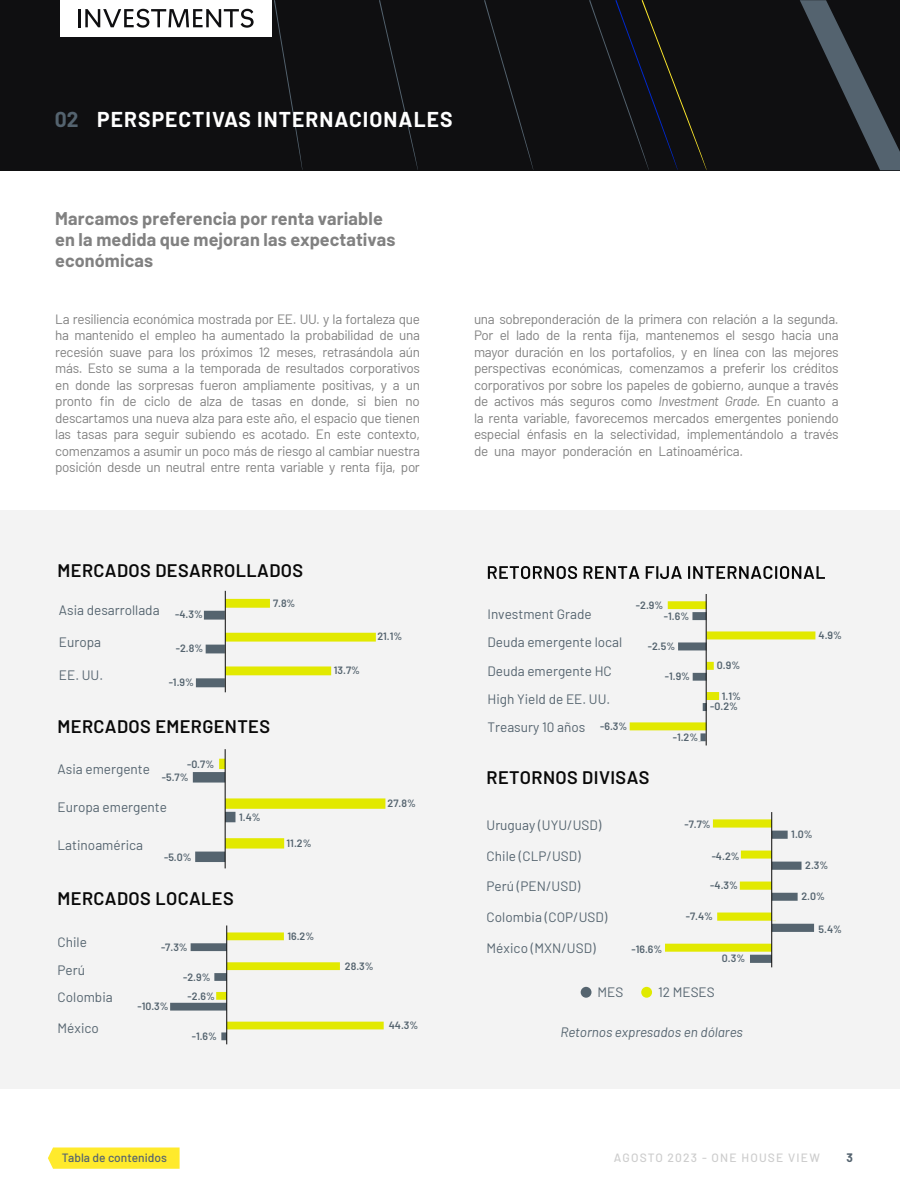
<style>
.page{position:relative;width:900px;height:1200px;background:#fff}
.page>*{position:absolute;margin:0;border:0;box-sizing:border-box;transform-origin:0 0}
.t1{font:700 21px "Barlow";letter-spacing:.05em;color:#fff}
.t2{font:600 18.15px "Barlow";letter-spacing:.02em;color:#090909}
.t3{font:700 18px/21px "Barlow";letter-spacing:.005em;color:#818181}
.t4{font:13.65px/28.5px "Barlow";color:#55646f}
.t5{font:italic 13.65px "Barlow";color:#55646f}
.t6{font:13.5px/16.5px "Barlow";letter-spacing:-.025em;color:#818181;text-align:justify}
.t7{font:500 12px "Barlow";letter-spacing:.1em;color:#cdcdcd}
.t8{font:500 12px "Barlow";color:#54636f}
.t9{font:700 12px "Barlow";color:#54636f}
.t10{font:600 10.65px "Barlow";color:#55646f}
.s1{color:#54636f}
.s2{font-style:italic}
</style>
<div class="page">
<div style="left:0;top:510px;width:900px;height:579px;background:#f3f3f3"></div>
<svg style="left:488px;top:566px;width:337px;height:13px"></svg>
<div style="left:581px;top:987px;width:11px;height:11px;background:#55646f;border-radius:50%"></div>
<div style="left:641px;top:987px;width:11px;height:11px;background:#e0ea00;border-radius:50%"></div>
<svg style="left:196px;top:599px;width:180px;height:88px"></svg>
<hr style="left:225px;top:591px;width:1px;height:101px;background:#090909">
<svg style="left:193px;top:759px;width:192px;height:103px"></svg>
<hr style="left:225px;top:749px;width:1px;height:119px;background:#090909">
<svg style="left:630px;top:601px;width:185px;height:140px"></svg>
<hr style="left:706px;top:594px;width:1px;height:151px;background:#090909">
<svg style="left:665px;top:819px;width:149px;height:144px"></svg>
<hr style="left:771px;top:812px;width:1px;height:155px;background:#090909">
<svg style="left:170px;top:932px;width:214px;height:108px"></svg>
<hr style="left:226px;top:925px;width:1px;height:119px;background:#090909">
<div style="left:0;top:0;width:900px;height:170px;background:#0f0f11"></div>
<svg style="left:274px;top:0;width:30px;height:171px"></svg>
<svg style="left:800px;top:0;width:100px;height:170px"></svg>
<svg style="left:379px;top:0;width:41px;height:171px"></svg>
<svg style="left:484px;top:0;width:51px;height:171px"></svg>
<svg style="left:589px;top:0;width:119px;height:171px"></svg>
<div style="left:60px;top:0;width:212px;height:36px;background:#fff"></div>
<hr style="left:78px;top:9px;width:3px;height:18px;background:#0f0f11">
<svg style="left:85px;top:9px;width:169px;height:19px"></svg>
<svg style="left:48px;top:1148px;width:132px;height:21px;background:#ffea32"></svg>
<h1 class="t1" style="left:55px;top:104px;width:399px"><span class="s1">02</span> PERSPECTIVAS INTERNACIONALES</h1>
<h3 class="t3" style="left:55px;top:207px;width:342px">Marcamos preferencia por renta variable en la medida que mejoran las expectativas económicas</h3>
<p class="t6" style="left:55px;top:310px;width:366px">La resiliencia económica mostrada por EE. UU. y la fortaleza que ha mantenido el empleo ha aumentado la probabilidad de una recesión suave para los próximos 12 meses, retrasándola aún más. Esto se suma a la temporada de resultados corporativos en donde las sorpresas fueron ampliamente positivas, y a un pronto fin de ciclo de alza de tasas en donde, si bien no descartamos una nueva alza para este año, el espacio que tienen las tasas para seguir subiendo es acotado. En este contexto, comenzamos a asumir un poco más de riesgo al cambiar nuestra posición desde un neutral entre renta variable y renta fija, por</p>
<h2 class="t2" style="left:58px;top:557px;width:247px">MERCADOS DESARROLLADOS</h2>
<p class="t4" style="left:59px;top:595px;width:102px">Asia desarrollada</p>
<p class="t4" style="left:59px;top:627px;width:44px">Europa</p>
<p class="t4" style="left:59px;top:660px;width:46px">EE. UU.</p>
<p class="t10" style="left:175px;top:607px;width:29px">-4.3%</p>
<p class="t10" style="left:176px;top:641px;width:29px">-2.8%</p>
<p class="t10" style="left:169px;top:674px;width:27px">-1.9%</p>
<p class="t10" style="left:273px;top:595px;width:24px">7.8%</p>
<h2 class="t2" style="left:58px;top:713px;width:214px">MERCADOS EMERGENTES</h2>
<p class="t4" style="left:58px;top:754px;width:94px">Asia emergente</p>
<p class="t10" style="left:187px;top:756px;width:29px">-0.7%</p>
<p class="t10" style="left:162px;top:769px;width:28px">-5.7%</p>
<p class="t4" style="left:58px;top:792px;width:111px">Europa emergente</p>
<p class="t4" style="left:58px;top:830px;width:87px">Latinoamérica</p>
<p class="t10" style="left:164px;top:849px;width:29px">-5.0%</p>
<p class="t10" style="left:239px;top:809px;width:23px">1.4%</p>
<h2 class="t2" style="left:58px;top:885px;width:178px">MERCADOS LOCALES</h2>
<p class="t4" style="left:58px;top:926px;width:31px">Chile</p>
<p class="t4" style="left:58px;top:955px;width:29px">Perú</p>
<p class="t4" style="left:58px;top:982px;width:57px">Colombia</p>
<p class="t4" style="left:58px;top:1012px;width:43px">México</p>
<p class="t10" style="left:161px;top:939px;width:28px">-7.3%</p>
<p class="t10" style="left:183px;top:969px;width:29px">-2.9%</p>
<p class="t10" style="left:137px;top:999px;width:33px">-10.3%</p>
<p class="t10" style="left:188px;top:988px;width:29px">-2.6%</p>
<p class="t10" style="left:192px;top:1029px;width:27px">-1.6%</p>
<p class="t10" style="left:287px;top:836px;width:26px">11.2%</p>
<p class="t10" style="left:287px;top:929px;width:28px">16.2%</p>
<p class="t10" style="left:334px;top:663px;width:28px">13.7%</p>
<p class="t10" style="left:377px;top:629px;width:26px">21.1%</p>
<p class="t10" style="left:388px;top:796px;width:30px">27.8%</p>
<p class="t10" style="left:345px;top:958px;width:30px">28.3%</p>
<p class="t10" style="left:389px;top:1018px;width:31px">44.3%</p>
<p class="t6" style="left:474px;top:310px;width:366px">una sobreponderación de la primera con relación a la segunda.<br>Por el lado de la renta fija, mantenemos el sesgo hacia una mayor duración en los portafolios, y en línea con las mejores perspectivas económicas, comenzamos a preferir los créditos corporativos por sobre los papeles de gobierno, aunque a través de activos más seguros como <span class="s2">Investment Grade.</span> En cuanto a la renta variable, favorecemos mercados emergentes poniendo especial énfasis en la selectividad, implementándolo a través de una mayor ponderación en Latinoamérica.</p>
<p class="t4" style="left:487px;top:598px;width:136px">Investment Grade<br>Deuda emergente local<br>Deuda emergente HC<br>High Yield de EE. UU.<br>Treasury 10 años</p>
<p class="t10" style="left:600px;top:718px;width:29px">-6.3%</p>
<p class="t10" style="left:636px;top:597px;width:29px">-2.9%</p>
<p class="t10" style="left:664px;top:608px;width:27px">-1.6%</p>
<p class="t10" style="left:648px;top:638px;width:29px">-2.5%</p>
<p class="t10" style="left:665px;top:669px;width:27px">-1.9%</p>
<p class="t10" style="left:673px;top:729px;width:27px">-1.2%</p>
<h2 class="t2" style="left:487px;top:764px;width:164px">RETORNOS DIVISAS</h2>
<p class="t10" style="left:717px;top:658px;width:25px">0.9%</p>
<p class="t10" style="left:722px;top:688px;width:21px">1.1%</p>
<p class="t10" style="left:710px;top:699px;width:29px">-0.2%</p>
<p class="t4" style="left:487px;top:810px;width:117px">Uruguay (UYU/USD)</p>
<p class="t10" style="left:684px;top:817px;width:28px">-7.7%</p>
<p class="t4" style="left:487px;top:840px;width:96px">Chile (CLP/USD)</p>
<p class="t10" style="left:712px;top:848px;width:29px">-4.2%</p>
<p class="t4" style="left:487px;top:871px;width:95px">Perú (PEN/USD)</p>
<p class="t10" style="left:710px;top:877px;width:29px">-4.3%</p>
<p class="t4" style="left:487px;top:902px;width:122px">Colombia (COP/USD)</p>
<p class="t10" style="left:686px;top:908px;width:29px">-7.4%</p>
<p class="t4" style="left:487px;top:932px;width:111px">México (MXN/USD)</p>
<p class="t10" style="left:631px;top:941px;width:32px">-16.6%</p>
<p class="t10" style="left:722px;top:951px;width:25px">0.3%</p>
<p class="t4" style="left:598px;top:976px;width:27px">MES</p>
<p class="t4" style="left:658px;top:976px;width:58px">12 MESES</p>
<p class="t5" style="left:560px;top:1022px;width:184px">Retornos expresados en dólares</p>
<p class="t10" style="left:819px;top:627px;width:25px">4.9%</p>
<p class="t10" style="left:791px;top:826px;width:23px">1.0%</p>
<p class="t10" style="left:805px;top:858px;width:25px">2.3%</p>
<p class="t10" style="left:801px;top:889px;width:25px">2.0%</p>
<p class="t10" style="left:819px;top:921px;width:25px">5.4%</p>
<p class="t8" style="left:62px;top:1149px;width:107px">Tabla de contenidos</p>
<p class="t7" style="left:614px;top:1149px;width:208px">AGOSTO 2023 - ONE HOUSE VIEW</p>
<p class="t9" style="left:847px;top:1149px;width:8px">3</p>
</div>
